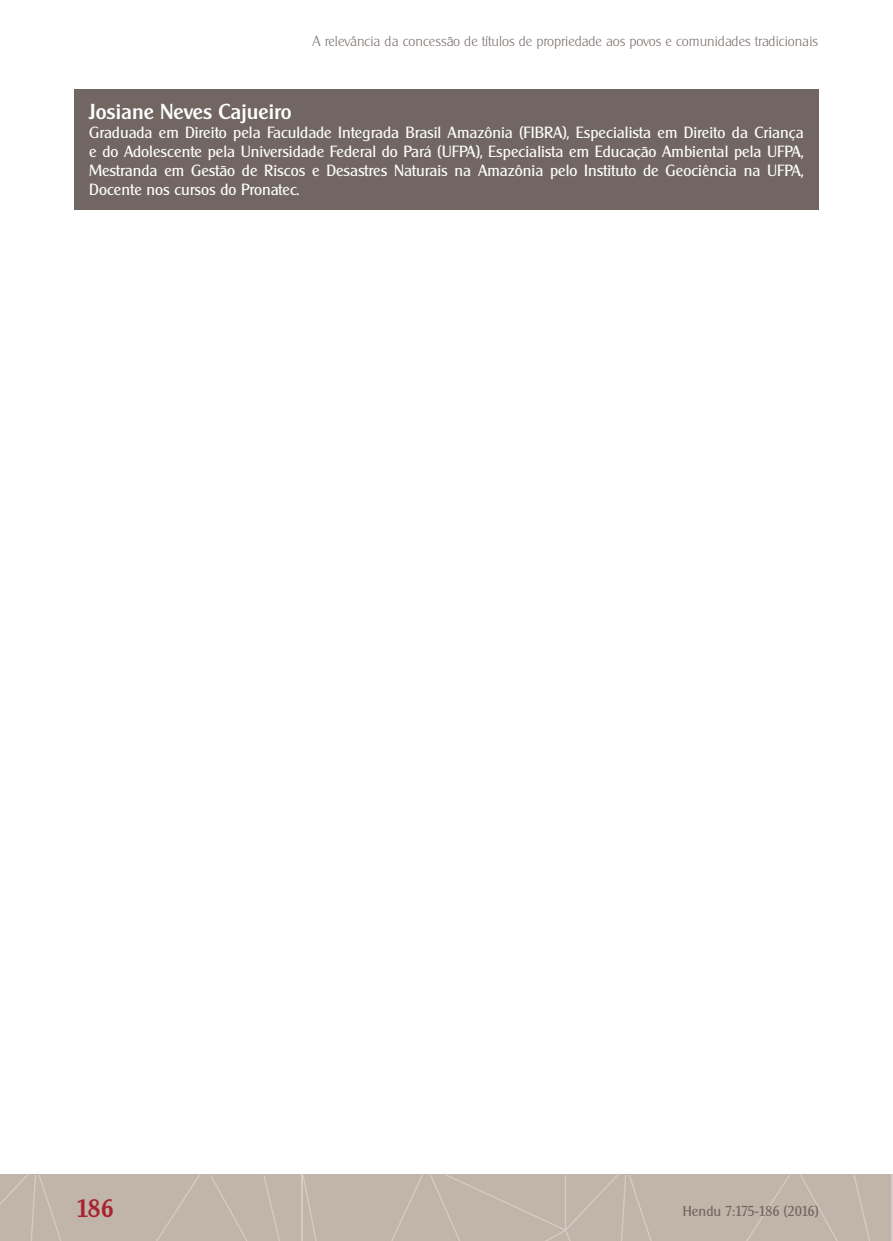
<style>
.page{position:relative;width:893px;height:1241px;background:#fff}
.page>*{position:absolute;margin:0;border:0;box-sizing:border-box;transform-origin:0 0}
.t1{font:500 24.5px "Cleargothic";color:#a7232f}
.t2{font:500 21px "Cleargothic";color:#fff}
.t3{font:15.75px/18.9px "Cleargothic";color:#fff;text-align:justify}
.t4{font:200 14px "Cleargothic";color:#716662}
.t5{font:14px "Cleargothic";color:#716662}
</style>
<div class="page">
<div style="left:0;top:1174px;width:893px;height:66px;background:#c1b5aa"></div>
<hr style="left:301px;top:1174px;width:1px;height:66px;background:#d4ccc5">
<svg style="left:263px;top:1175px;width:17px;height:65px"></svg>
<svg style="left:210px;top:1175px;width:37px;height:65px"></svg>
<svg style="left:157px;top:1175px;width:43px;height:65px"></svg>
<svg style="left:0;top:1175px;width:61px;height:65px"></svg>
<hr style="left:891px;top:1174px;width:1px;height:66px;background:#d4ccc5">
<svg style="left:853px;top:1175px;width:17px;height:65px"></svg>
<svg style="left:800px;top:1175px;width:37px;height:65px"></svg>
<svg style="left:747px;top:1175px;width:43px;height:65px"></svg>
<svg style="left:430px;top:1175px;width:221px;height:65px"></svg>
<svg style="left:392px;top:1175px;width:31px;height:65px"></svg>
<svg style="left:302px;top:1174px;width:15px;height:66px"></svg>
<div style="left:74px;top:89px;width:745px;height:121px;background:#716662"></div>
<p class="t4" style="left:313px;top:33px;width:507px">A relevância da concessão de títulos de propriedade aos povos e comunidades tradicionais</p>
<h2 class="t2" style="left:89px;top:99px;width:204px">Josiane Neves Cajueiro</h2>
<p class="t3" style="left:89px;top:123px;width:716px">Graduada em Direito pela Faculdade Integrada Brasil Amazônia (FIBRA), Especialista em Direito da Criança e do Adolescente pela Universidade Federal do Pará (UFPA), Especialista em Educação Ambiental pela UFPA, Mestranda em Gestão de Riscos e Desastres Naturais na Amazônia pelo Instituto de Geociência na UFPA, Docente nos cursos do Pronatec.</p>
<h1 class="t1" style="left:76px;top:1192px;width:39px">186</h1>
<p class="t5" style="left:683px;top:1202px;width:137px">Hendu 7:175-186 (2016)</p>
</div>
